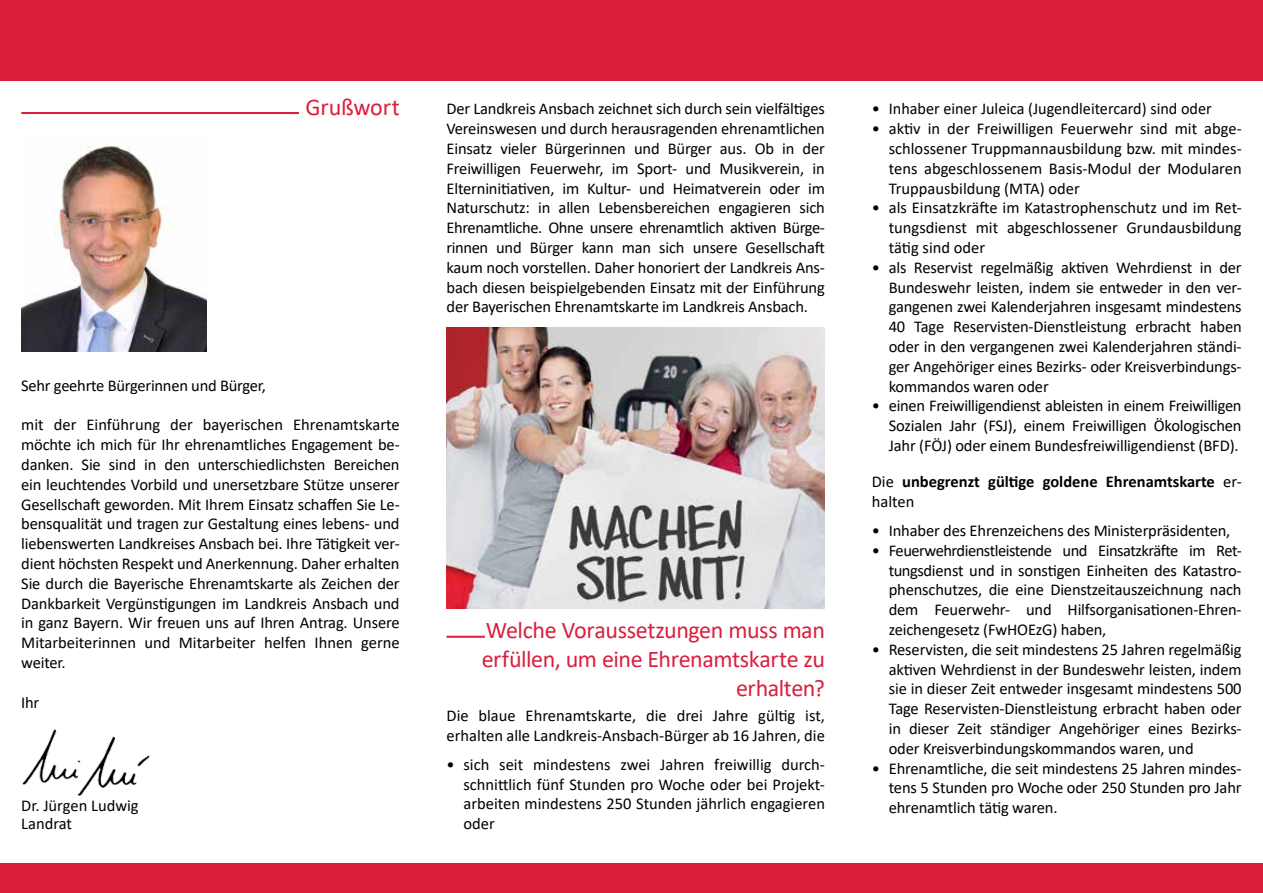
<style>
.page{position:relative;width:1263px;height:893px;background:#fff}
.page>*{position:absolute;margin:0;border:0;box-sizing:border-box;transform-origin:0 0}
.t1{font:24px/28.8px "Calibri";letter-spacing:-.02em;color:#da1f3d;text-align:right}
.t2{font:16.5px/19.8px "Calibri";letter-spacing:-.01em;color:#000;text-align:justify}
.t3{font:700 16.5px/19.8px "Calibri";color:#000}
.s1{font-weight:400}
</style>
<div class="page">
<hr style="left:446px;top:636px;width:39px;height:2px;background:#da1f3d">
<img style="left:446px;top:327px;width:379px;height:281px">
<hr style="left:21px;top:112px;width:372px;height:2px;background:#da1f3d">
<div style="left:300px;top:97px;width:100px;height:18px;background:#fff"></div>
<div style="left:0;top:0;width:1263px;height:81px;background:#da1f3d"></div>
<div style="left:0;top:863px;width:1263px;height:30px;background:#da1f3d"></div>
<img style="left:21px;top:145px;width:186px;height:207px">
<img style="left:22px;top:729px;width:128px;height:67px">
<h1 class="t1" style="left:305px;top:92px;width:96px">Grußwort</h1>
<p class="t2" style="left:21px;top:375px;width:246px">Sehr geehrte Bürgerinnen und Bürger,</p>
<p class="t2" style="left:21px;top:415px;width:380px">mit der Einführung der bayerischen Ehrenamtskarte möchte ich mich für Ihr ehrenamtliches Engagement be&shy;danken. Sie sind in den unterschiedlichsten Bereichen ein leuchtendes Vorbild und unersetzbare Stütze unserer Gesellschaft geworden. Mit Ihrem Einsatz schaffen Sie Le&shy;bensqualität und tragen zur Gestaltung eines lebens- und liebenswerten Landkreises Ansbach bei. Ihre Tätigkeit ver&shy;dient höchsten Respekt und Anerkennung. Daher erhalten Sie durch die Bayerische Ehrenamtskarte als Zeichen der Dankbarkeit Vergünstigungen im Landkreis Ansbach und in ganz Bayern. Wir freuen uns auf Ihren Antrag. Unsere Mitarbeiterinnen und Mitarbeiter helfen Ihnen gerne weiter.</p>
<p class="t2" style="left:21px;top:692px;width:20px">Ihr</p>
<p class="t2" style="left:21px;top:796px;width:119px;line-height:18px">Dr. Jürgen Ludwig<br>Landrat</p>
<p class="t2" style="left:446px;top:99px;width:380px">Der Landkreis Ansbach zeichnet sich durch sein vielfältiges Vereinswesen und durch herausragenden ehrenamtlichen Einsatz vieler Bürgerinnen und Bürger aus. Ob in der Freiwilligen Feuerwehr, im Sport- und Musikverein, in Elterninitiativen, im Kultur- und Heimatverein oder im Naturschutz: in allen Lebensbereichen engagieren sich Ehrenamtliche. Ohne unsere ehrenamtlich aktiven Bürge&shy;rinnen und Bürger kann man sich unsere Gesellschaft kaum noch vorstellen. Daher honoriert der Landkreis Ans&shy;bach diesen beispielgebenden Einsatz mit der Einführung der Bayerischen Ehrenamtskarte im Landkreis Ansbach.</p>
<h1 class="t1" style="left:482px;top:615px;width:345px">Welche Voraussetzungen muss man erfüllen, um eine Ehrenamtskarte zu erhalten?</h1>
<p class="t2" style="left:446px;top:705px;width:380px">Die blaue Ehrenamtskarte, die drei Jahre gültig ist, erhalten alle Landkreis-Ansbach-Bürger ab 16 Jahren, die</p>
<p class="t2" style="left:463px;top:754px;width:363px;text-indent:-17px">• sich seit mindestens zwei Jahren freiwillig durch&shy;schnittlich fünf Stunden pro Woche oder bei Projekt&shy;arbeiten mindestens 250 Stunden jährlich engagieren oder</p>
<p class="t2" style="left:872px;top:99px;width:341px">• Inhaber einer Juleica (Jugendleitercard) sind oder</p>
<p class="t2" style="left:889px;top:118px;width:354px;text-indent:-17px">• aktiv in der Freiwilligen Feuerwehr sind mit abge&shy;schlossener Truppmannausbildung bzw. mit mindes&shy;tens abgeschlossenem Basis-Modul der Modularen Truppausbildung (MTA) oder</p>
<p class="t2" style="left:889px;top:198px;width:354px;text-indent:-17px">• als Einsatzkräfte im Katastrophenschutz und im Ret&shy;tungsdienst mit abgeschlossener Grundausbildung tätig sind oder</p>
<p class="t2" style="left:889px;top:257px;width:354px;text-indent:-17px">• als Reservist regelmäßig aktiven Wehrdienst in der Bundeswehr leisten, indem sie entweder in den ver&shy;gangenen zwei Kalenderjahren insgesamt mindestens 40 Tage Reservisten-Dienstleistung erbracht haben oder in den vergangenen zwei Kalenderjahren ständi&shy;ger Angehöriger eines Bezirks- oder Kreisverbindungs&shy;kommandos waren oder</p>
<p class="t2" style="left:889px;top:396px;width:354px;text-indent:-17px">• einen Freiwilligendienst ableisten in einem Freiwilligen Sozialen Jahr (FSJ), einem Freiwilligen Ökologischen Jahr (FÖJ) oder einem Bundesfreiwilligendienst (BFD).</p>
<p class="t3" style="left:872px;top:472px;width:371px"><span class="s1">Die</span> unbegrenzt gültige goldene Ehrenamtskarte <span class="s1">er&shy;halten</span></p>
<p class="t2" style="left:872px;top:520px;width:360px">• Inhaber des Ehrenzeichens des Ministerpräsidenten,</p>
<p class="t2" style="left:889px;top:540px;width:354px;text-indent:-17px">• Feuerwehrdienstleistende und Einsatzkräfte im Ret&shy;tungsdienst und in sonstigen Einheiten des Katastro&shy;phenschutzes, die eine Dienstzeitauszeichnung nach dem Feuerwehr- und Hilfsorganisationen-Ehren&shy;zeichengesetz (FwHOEzG) haben,</p>
<p class="t2" style="left:889px;top:639px;width:354px;text-indent:-17px">• Reservisten, die seit mindestens 25 Jahren regelmäßig aktiven Wehrdienst in der Bundeswehr leisten, indem sie in dieser Zeit entweder insgesamt mindestens 500<br>Tage Reservisten-Dienstleistung erbracht haben oder in dieser Zeit ständiger Angehöriger eines Bezirks&shy;oder Kreisverbindungskommandos waren, und</p>
<p class="t2" style="left:889px;top:758px;width:354px;text-indent:-17px">• Ehrenamtliche, die seit mindestens 25 Jahren mindes&shy;tens 5 Stunden pro Woche oder 250 Stunden pro Jahr ehrenamtlich tätig waren.</p>
</div>
